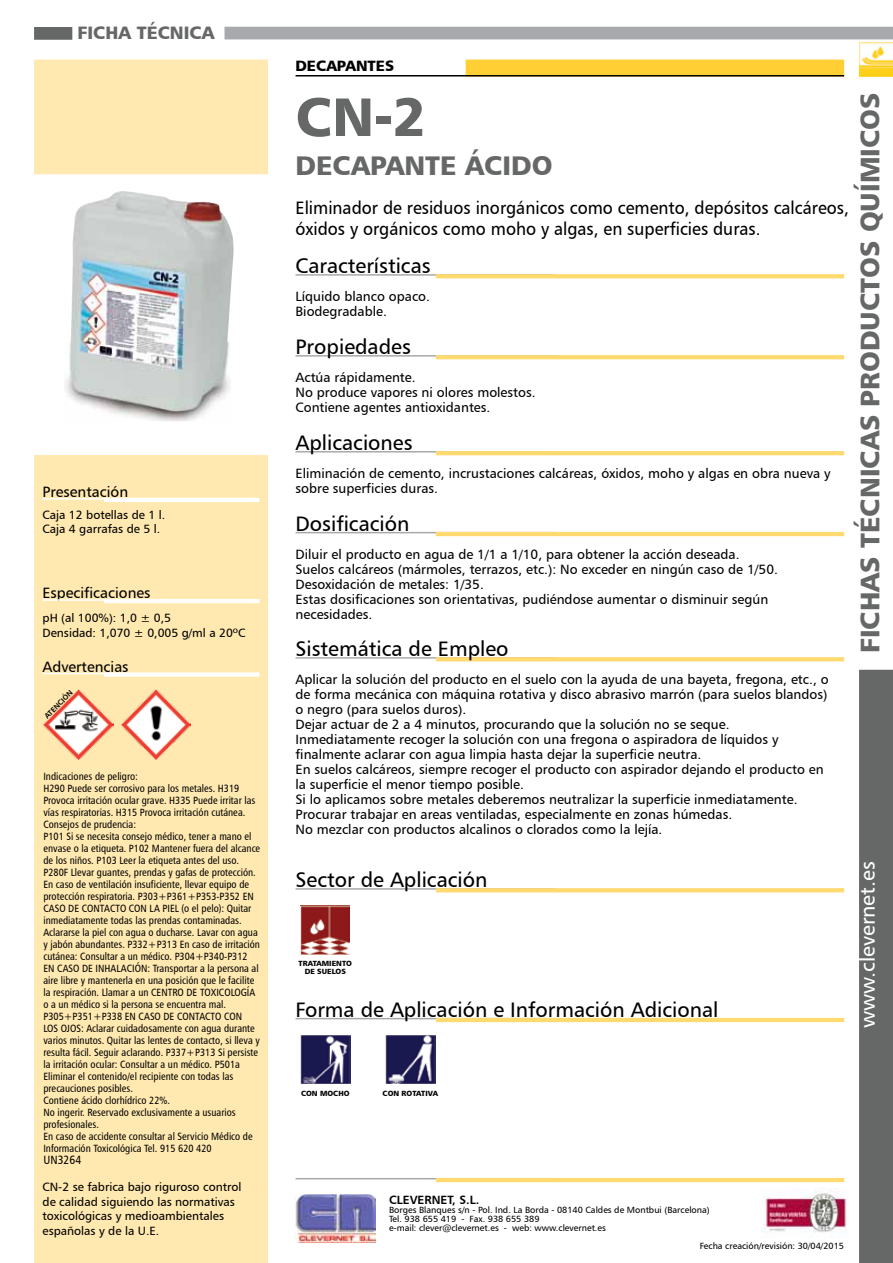
<style>
.page{position:relative;width:893px;height:1263px;background:#fff}
.page>*{position:absolute;margin:0;border:0;box-sizing:border-box;transform-origin:0 0}
.t1{font:54px "Humanist 777 BT Black B";color:#666767}
.t2{font:27px "Humanist 777 BT Black B";color:#666767}
.t3{font:21px "Humanist 777 BT Roman B";color:#000}
.t4{font:21px "Humanist 777 BT Roman B";color:#fff}
.t5{font:18px/21.6px "Humanist 777 BT Roman B";color:#000;scale:.95 1}
.t6{font:18px "Humanist 777 BT Black B";color:#666767}
.t7{font:15px "Humanist 777 BT Roman B";color:#000}
.t8{font:15px "Humanist 777 BT Black B";color:#000}
.t9{font:13.5px/15px "Humanist 777 BT Roman B";color:#000}
.t10{font:12px/14.4px "Humanist 777 BT Roman B";color:#000}
.t11{font:12px "Humanist 777 BT Bold B";color:#000}
.t12{font:12px "Humanist 777 BT Roman Condensed B";color:#000}
.t13{font:10.5px/12px "Humanist 777 BT Roman Condensed B";color:#000}
.t14{font:9px/9px "Humanist 777 BT Roman B";color:#000}
.t15{font:7.5px/7.5px "Humanist 777 BT Black B";color:#000;text-align:center}
.t16{font:7.5px "Humanist 777 BT Bold B";color:#000}
</style>
<div class="page">
<div style="left:859px;top:670px;width:34px;height:593px;background:#666767"></div>
<div style="left:34px;top:27px;width:38px;height:13px;background:#666767;border:2px solid #666767"></div>
<div style="left:225px;top:27px;width:668px;height:12px;background:#a7a9ac"></div>
<div style="left:34px;top:455px;width:234px;height:808px;background:#ffe9b0"></div>
<div style="left:466px;top:60px;width:378px;height:17px;background:#ffcf34"></div>
<hr style="left:296px;top:75px;width:548px;height:2px;background:#000">
<div style="left:34px;top:60px;width:234px;height:114px;background:#ffe9b0"></div>
<hr style="left:296px;top:1178px;width:259px;height:1px;background:#a7a9ac">
<hr style="left:436px;top:1178px;width:408px;height:4px;background:#ffda70">
<img style="left:296px;top:1195px;width:79px;height:47px">
<img style="left:859px;top:42px;width:34px;height:35px">
<img style="left:761px;top:1190px;width:87px;height:47px">
<hr style="left:296px;top:451px;width:259px;height:1px;background:#a7a9ac">
<hr style="left:436px;top:451px;width:408px;height:4px;background:#ffda70">
<hr style="left:296px;top:532px;width:259px;height:1px;background:#a7a9ac">
<hr style="left:436px;top:532px;width:408px;height:4px;background:#ffda70">
<hr style="left:296px;top:657px;width:259px;height:2px;background:#a7a9ac">
<svg style="left:436px;top:657px;width:408px;height:4px;background:#feda74"></svg>
<hr style="left:296px;top:274px;width:259px;height:2px;background:#a7a9ac">
<svg style="left:436px;top:274px;width:408px;height:4px;background:#feda74"></svg>
<hr style="left:296px;top:888px;width:259px;height:2px;background:#a7a9ac">
<svg style="left:436px;top:888px;width:408px;height:4px;background:#feda75"></svg>
<hr style="left:296px;top:1018px;width:259px;height:1px;background:#a7a9ac">
<hr style="left:436px;top:1018px;width:408px;height:4px;background:#ffda70">
<hr style="left:43px;top:498px;width:216px;height:2px;background:#fff">
<hr style="left:104px;top:498px;width:155px;height:4px;background:#fff">
<hr style="left:43px;top:599px;width:216px;height:2px;background:#fff">
<hr style="left:104px;top:599px;width:155px;height:4px;background:#fff">
<hr style="left:296px;top:355px;width:259px;height:2px;background:#a7a9ac">
<hr style="left:436px;top:355px;width:408px;height:4px;background:#ffda70">
<hr style="left:43px;top:673px;width:216px;height:1px;background:#fff">
<svg style="left:104px;top:672px;width:155px;height:5px"></svg>
<img style="left:301px;top:905px;width:49px;height:49px">
<img style="left:301px;top:1035px;width:49px;height:49px">
<img style="left:386px;top:1035px;width:49px;height:49px">
<img style="left:44px;top:689px;width:70px;height:70px">
<img style="left:122px;top:690px;width:68px;height:69px">
<img style="left:65px;top:191px;width:169px;height:230px">
<h3 class="t6" style="left:77px;top:21px;width:139px">FICHA TÉCNICA</h3>
<h3 class="t7" style="left:43px;top:482px;width:87px">Presentación</h3>
<p class="t10" style="left:43px;top:507px;width:124px">Caja 12 botellas de 1 l.<br>Caja 4 garrafas de 5 l.</p>
<h3 class="t7" style="left:43px;top:584px;width:109px">Especificaciones</h3>
<p class="t10" style="left:43px;top:611px;width:204px">pH (al 100%): 1,0 ± 0,5<br>Densidad: 1,070 ± 0,005 g/ml a 20ºC</p>
<h3 class="t7" style="left:43px;top:657px;width:88px">Advertencias</h3>
<p class="t16" style="left:42px;top:714px;width:38px;rotate:-45deg">ATENCIÓN</p>
<p class="t13" style="left:43px;top:770px;width:218px">Indicaciones de peligro:<br>H290 Puede ser corrosivo para los metales. H319<br>Provoca irritación ocular grave. H335 Puede irritar las vías respiratorias. H315 Provoca irritación cutánea.<br>Consejos de prudencia:<br>P101 Si se necesita consejo médico, tener a mano el envase o la etiqueta. P102 Mantener fuera del alcance de los niños. P103 Leer la etiqueta antes del uso.<br>P280F Llevar guantes, prendas y gafas de protección.<br>En caso de ventilación insuficiente, llevar equipo de protección respiratoria. P303+P361+P353-P352 EN CASO DE CONTACTO CON LA PIEL (o el pelo): Quitar inmediatamente todas las prendas contaminadas.<br>Aclararse la piel con agua o ducharse. Lavar con agua y jabón abundantes. P332+P313 En caso de irritación cutánea: Consultar a un médico. P304+P340-P312<br>EN CASO DE INHALACIÓN: Transportar a la persona al aire libre y mantenerla en una posición que le facilite la respiración. Llamar a un CENTRO DE TOXICOLOGÍA o a un médico si la persona se encuentra mal.<br>P305+P351+P338 EN CASO DE CONTACTO CON<br>LOS OJOS: Aclarar cuidadosamente con agua durante varios minutos. Quitar las lentes de contacto, si lleva y resulta fácil. Seguir aclarando. P337+P313 Si persiste la irritación ocular: Consultar a un médico. P501a Eliminar el contenido/el recipiente con todas las precauciones posibles.<br>Contiene ácido clorhídrico 22%.<br>No ingerir. Reservado exclusivamente a usuarios profesionales.<br>En caso de accidente consultar al Servicio Médico de Información Toxicológica Tel. 915 620 420</p>
<p class="t12" style="left:43px;top:1153px;width:39px">UN3264</p>
<p class="t10" style="left:43px;top:1180px;width:201px">CN-2 se fabrica bajo riguroso control de calidad siguiendo las normativas toxicológicas y medioambientales españolas y de la U.E.</p>
<h3 class="t8" style="left:296px;top:56px;width:100px">DECAPANTES</h3>
<h2 class="t2" style="left:853px;top:653px;width:562px;rotate:-90deg">FICHAS TÉCNICAS PRODUCTOS QUÍMICOS</h2>
<h1 class="t1" style="left:296px;top:82px;width:131px">CN-2</h1>
<h2 class="t2" style="left:296px;top:148px;width:259px">DECAPANTE ÁCIDO</h2>
<h3 class="t5" style="left:296px;top:196px;width:584px">Eliminador de residuos inorgánicos como cemento, depósitos calcáreos, óxidos y orgánicos como moho y algas, en superficies duras.</h3>
<h3 class="t3" style="left:296px;top:253px;width:137px">Características</h3>
<p class="t9" style="left:296px;top:289px;width:136px">Líquido blanco opaco.<br>Biodegradable.</p>
<h3 class="t3" style="left:296px;top:334px;width:117px">Propiedades</h3>
<p class="t9" style="left:296px;top:370px;width:242px">Actúa rápidamente.<br>No produce vapores ni olores molestos.<br>Contiene agentes antioxidantes.</p>
<h3 class="t3" style="left:296px;top:430px;width:119px">Aplicaciones</h3>
<p class="t9" style="left:296px;top:466px;width:537px">Eliminación de cemento, incrustaciones calcáreas, óxidos, moho y algas en obra nueva y sobre superficies duras.</p>
<h3 class="t3" style="left:296px;top:511px;width:115px">Dosificación</h3>
<p class="t9" style="left:296px;top:546px;width:484px">Diluir el producto en agua de 1/1 a 1/10, para obtener la acción deseada.<br>Suelos calcáreos (mármoles, terrazos, etc.): No exceder en ningún caso de 1/50.<br>Desoxidación de metales: 1/35.<br>Estas dosificaciones son orientativas, pudiéndose aumentar o disminuir según necesidades.</p>
<h3 class="t3" style="left:296px;top:636px;width:215px">Sistemática de Empleo</h3>
<p class="t9" style="left:296px;top:672px;width:535px">Aplicar la solución del producto en el suelo con la ayuda de una bayeta, fregona, etc., o de forma mecánica con máquina rotativa y disco abrasivo marrón (para suelos blandos) o negro (para suelos duros).<br>Dejar actuar de 2 a 4 minutos, procurando que la solución no se seque.<br>Inmediatamente recoger la solución con una fregona o aspiradora de líquidos y finalmente aclarar con agua limpia hasta dejar la superficie neutra.<br>En suelos calcáreos, siempre recoger el producto con aspirador dejando el producto en la superficie el menor tiempo posible.<br>Si lo aplicamos sobre metales deberemos neutralizar la superficie inmediatamente.<br>Procurar trabajar en areas ventiladas, especialmente en zonas húmedas.<br>No mezclar con productos alcalinos o clorados como la lejía.</p>
<h3 class="t3" style="left:296px;top:867px;width:193px">Sector de Aplicación</h3>
<p class="t15" style="left:299px;top:959px;width:55px">TRATAMIENTO<br>DE SUELOS</p>
<h3 class="t3" style="left:296px;top:996px;width:425px">Forma de Aplicación e Información Adicional</h3>
<p class="t15" style="left:301px;top:1089px;width:50px">CON MOCHO</p>
<p class="t15" style="left:383px;top:1089px;width:57px">CON ROTATIVA</p>
<h3 class="t4" style="left:855px;top:1028px;width:168px;rotate:-90deg">www.clevernet.es</h3>
<p class="t11" style="left:389px;top:1192px;width:92px">CLEVERNET, S.L.</p>
<p class="t14" style="left:389px;top:1205px;width:322px">Borges Blanques s/n - Pol. Ind. La Borda - 08140 Caldes de Montbui (Barcelona)<br>Tel. 938 655 419 - Fax. 938 655 389<br>e-mail: clever@clevernet.es - web: www.clevernet.es</p>
<p class="t14" style="left:700px;top:1241px;width:146px">Fecha creación/revisión: 30/04/2015</p>
</div>
